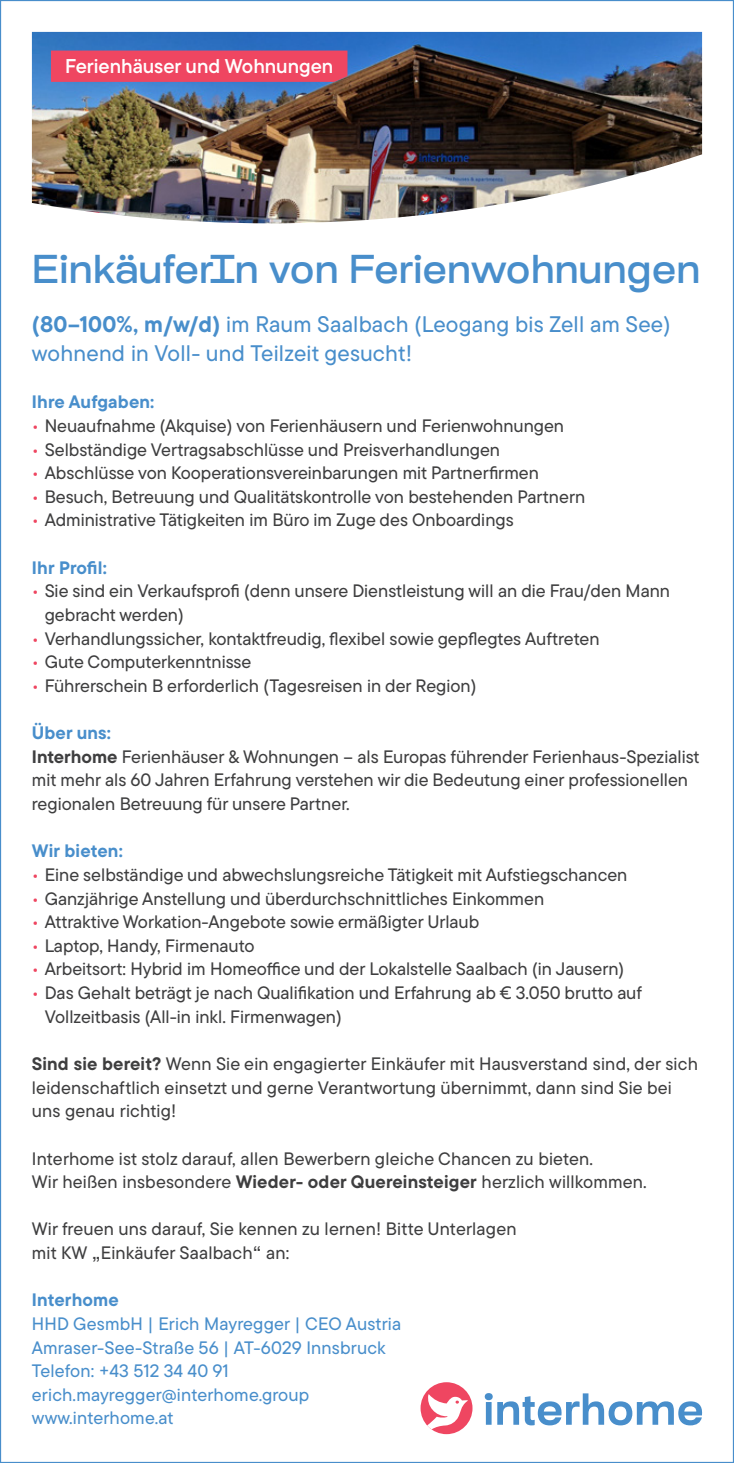
<style>
.page{position:relative;width:734px;height:1463px;background:#fff}
.page>*{position:absolute;margin:0;border:0;box-sizing:border-box;transform-origin:0 0}
.t1{font:500 39.38px "Osmose";letter-spacing:-.01em;color:#488ecb}
.t2{font:500 22.5px/29.2px "TT Commons Pro";letter-spacing:.01em;color:#488ecb}
.t3{font:20.03px "TT Commons Pro Db";color:#fff}
.t4{font:500 18px/23.6px "TT Commons Pro";color:#3e3e3f}
.t5{font:500 18px/23.6px "TT Commons Pro";letter-spacing:.01em;color:#488ecb}
.t6{font:700 18px "TT Commons Pro";letter-spacing:.01em;color:#488ecb}
.s1{font-weight:700}
.s2{color:#ef4661}
.s3{font-weight:700;color:#488ecb}
.s4{font-family:"Akkurat Pro";font-weight:400}
</style>
<div class="page">
<svg style="left:484px;top:1393px;width:218px;height:32px"></svg>
<div style="left:420px;top:1382px;width:52px;height:51px;background:#ef4661;border-radius:50%"></div>
<svg style="left:426px;top:1394px;width:42px;height:35px"></svg>
<img style="left:32px;top:32px;width:670px;height:191px">
<div style="left:51px;top:51px;width:296px;height:31px;background:#ef4661"></div>
<img style="left:331px;top:75px;width:19px;height:8px">
<p class="t3" style="left:65px;top:51px;width:270px">Ferienhäuser und Wohnungen</p>
<h1 class="t1" style="left:32px;top:247px;width:669px">EinkäuferIn von Ferienwohnungen</h1>
<p class="t2" style="left:32px;top:309px;width:640px"><span class="s1">(80–100%, m/w/d)</span> im Raum Saalbach (Leogang bis Zell am See) wohnend in Voll- und Teilzeit gesucht!</p>
<p class="t6" style="left:32px;top:388px;width:124px">Ihre Aufgaben:</p>
<p class="t4" style="left:32px;top:414px;width:533px"><span class="s2">•</span> Neuaufnahme (Akquise) von Ferienhäusern und Ferienwohnungen</p>
<p class="t4" style="left:32px;top:437px;width:469px"><span class="s2">•</span> Selbständige Vertragsabschlüsse und Preisverhandlungen</p>
<p class="t4" style="left:32px;top:461px;width:508px"><span class="s2">•</span> Abschlüsse von Kooperationsvereinbarungen mit Partnerfirmen</p>
<p class="t4" style="left:32px;top:484px;width:554px"><span class="s2">•</span> Besuch, Betreuung und Qualitätskontrolle von bestehenden Partnern</p>
<p class="t4" style="left:32px;top:508px;width:483px"><span class="s2">•</span> Administrative Tätigkeiten im Büro im Zuge des Onboardings</p>
<p class="t6" style="left:32px;top:553px;width:76px">Ihr Profil:</p>
<p class="t4" style="left:45px;top:579px;width:627px;text-indent:-13px"><span class="s2">•</span> Sie sind ein Verkaufsprofi (denn unsere Dienstleistung will an die Frau/den Mann gebracht werden)</p>
<p class="t4" style="left:32px;top:626px;width:569px"><span class="s2">•</span> Verhandlungssicher, kontaktfreudig, flexibel sowie gepflegtes Auftreten</p>
<p class="t4" style="left:32px;top:650px;width:221px"><span class="s2">•</span> Gute Computerkenntnisse</p>
<p class="t4" style="left:32px;top:673px;width:446px"><span class="s2">•</span> Führerschein B erforderlich (Tagesreisen in der Region)</p>
<p class="t4" style="left:32px;top:721px;width:669px"><span class="s3">Über uns:<br></span><span class="s1">Interhome</span> Ferienhäuser &amp; Wohnungen – als Europas führender Ferienhaus-Spezialist mit mehr als 60 Jahren Erfahrung verstehen wir die Bedeutung einer professionellen regionalen Betreuung für unsere Partner.</p>
<p class="t6" style="left:32px;top:837px;width:92px">Wir bieten:</p>
<p class="t4" style="left:32px;top:862px;width:597px"><span class="s2">•</span> Eine selbständige und abwechslungsreiche Tätigkeit mit Aufstiegschancen</p>
<p class="t4" style="left:32px;top:886px;width:513px"><span class="s2">•</span> Ganzjährige Anstellung und überdurchschnittliches Einkommen</p>
<p class="t4" style="left:32px;top:910px;width:448px"><span class="s2">•</span> Attraktive Workation-Angebote sowie ermäßigter Urlaub</p>
<p class="t4" style="left:32px;top:933px;width:224px"><span class="s2">•</span> Laptop, Handy, Firmenauto</p>
<p class="t4" style="left:32px;top:957px;width:593px"><span class="s2">•</span> Arbeitsort: Hybrid im Homeoffice und der Lokalstelle Saalbach (in Jausern)</p>
<p class="t4" style="left:45px;top:980px;width:598px;text-indent:-13px"><span class="s2">•</span> Das Gehalt beträgt je nach Qualifikation und Erfahrung ab € 3.050 brutto auf<br>Vollzeitbasis (All-in inkl. Firmenwagen)</p>
<p class="t4" style="left:32px;top:1051px;width:667px"><span class="s1">Sind sie bereit?</span> Wenn Sie ein engagierter Einkäufer mit Hausverstand sind, der sich leidenschaftlich einsetzt und gerne Verantwortung übernimmt, dann sind Sie bei uns genau richtig!</p>
<p class="t4" style="left:32px;top:1146px;width:616px">Interhome ist stolz darauf, allen Bewerbern gleiche Chancen zu bieten.<br>Wir heißen insbesondere <span class="s1">Wieder- oder Quereinsteiger</span> herzlich willkommen.</p>
<p class="t4" style="left:32px;top:1217px;width:486px">Wir freuen uns darauf, Sie kennen zu lernen! Bitte Unterlagen mit KW <span class="s4">„</span>Einkäufer Saalbach<span class="s4">“</span> an:</p>
<p class="t6" style="left:32px;top:1286px;width:88px">Interhome</p>
<p class="t5" style="left:32px;top:1311px;width:371px">HHD GesmbH | Erich Mayregger | CEO Austria<br>Amraser-See-Straße 56 | AT-6029 Innsbruck<br>Telefon: +43 512 34 40 91 erich.mayregger@interhome.group www.interhome.at</p>
</div>
